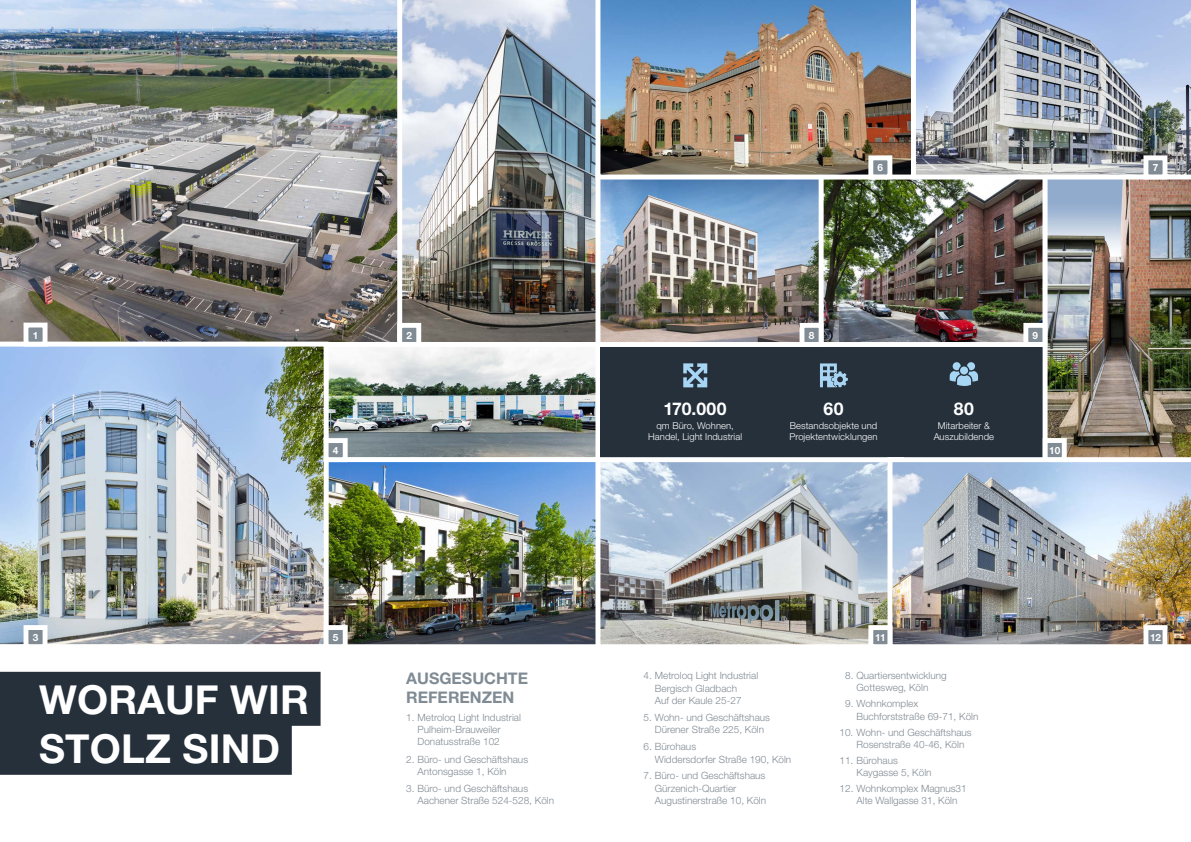
<style>
.page{position:relative;width:1191px;height:842px;background:#fff}
.page>*{position:absolute;margin:0;border:0;box-sizing:border-box;transform-origin:0 0}
.t1{font:700 40px/49px "Helvetica Neue";letter-spacing:.005em;color:#fff}
.t2{font:700 17.6px "Helvetica Neue";letter-spacing:.02em;color:#fff}
.t3{font:700 16px/19.2px "Helvetica Neue";color:#808b94}
.t4{font:300 10px/12px "Helvetica Neue";color:#808b94}
.t5{font:700 10px "Helvetica Neue";color:#fff}
.t6{font:300 9.4px/11.3px "Helvetica Neue";letter-spacing:.01em;color:#fff;text-align:center}
</style>
<div class="page">
<img style="left:0;top:0;width:395px;height:339px">
<img style="left:395px;top:0;width:198px;height:320px">
<img style="left:331px;top:465px;width:262px;height:180px">
<img style="left:0;top:339px;width:331px;height:306px">
<svg style="left:21px;top:623px;width:29px;height:22px"></svg>
<svg style="left:321px;top:623px;width:29px;height:22px"></svg>
<div style="left:600px;top:346px;width:446px;height:114px;background:#25303b"></div>
<img style="left:593px;top:182px;width:223px;height:165px">
<img style="left:816px;top:182px;width:224px;height:165px">
<img style="left:1040px;top:182px;width:151px;height:273px">
<img style="left:918px;top:0;width:273px;height:182px">
<img style="left:593px;top:0;width:325px;height:182px">
<img style="left:593px;top:457px;width:292px;height:188px">
<img style="left:885px;top:455px;width:306px;height:190px">
<div style="left:0;top:672px;width:320px;height:54px;background:#25303b"></div>
<div style="left:0;top:721px;width:292px;height:54px;background:#25303b"></div>
<svg style="left:21px;top:320px;width:29px;height:29px"></svg>
<img style="left:321px;top:320px;width:282px;height:145px">
<svg style="left:866px;top:153px;width:28px;height:29px"></svg>
<svg style="left:797px;top:320px;width:29px;height:27px"></svg>
<svg style="left:1021px;top:320px;width:28px;height:29px"></svg>
<svg style="left:866px;top:623px;width:28px;height:22px"></svg>
<svg style="left:1141px;top:623px;width:28px;height:22px"></svg>
<svg style="left:1040px;top:436px;width:29px;height:28px"></svg>
<svg style="left:1141px;top:153px;width:28px;height:29px"></svg>
<svg style="left:683px;top:363px;width:24px;height:24px"></svg>
<svg style="left:949px;top:362px;width:29px;height:24px"></svg>
<svg style="left:820px;top:363px;width:28px;height:24px"></svg>
<p class="t5" style="left:33px;top:329px;width:7px">1</p>
<p class="t5" style="left:406px;top:329px;width:7px">2</p>
<p class="t5" style="left:333px;top:444px;width:7px">4</p>
<p class="t5" style="left:33px;top:631px;width:7px">3</p>
<p class="t5" style="left:333px;top:631px;width:7px">5</p>
<h1 class="t1" style="left:39px;top:674px;width:271px">WORAUF WIR<br>STOLZ SIND</h1>
<h3 class="t3" style="left:406px;top:668px;width:123px">AUSGESUCHTE<br>REFERENZEN</h3>
<p class="t4" style="left:417px;top:711px;width:105px;text-indent:-11px">1. Metroloq Light Industrial<br>Pulheim-Brauweiler<br>Donatusstraße 102</p>
<p class="t4" style="left:417px;top:753px;width:112px;text-indent:-11px">2. Büro- und Geschäftshaus<br>Antonsgasse 1, Köln</p>
<p class="t4" style="left:417px;top:782px;width:138px;text-indent:-11px">3. Büro- und Geschäftshaus<br>Aachener Straße 524-528, Köln</p>
<p class="t5" style="left:877px;top:162px;width:7px">6</p>
<h2 class="t2" style="left:663px;top:397px;width:64px">170.000</h2>
<p class="t6" style="left:648px;top:419px;width:96px">qm Büro, Wohnen,<br>Handel, Light Industrial</p>
<p class="t5" style="left:808px;top:329px;width:7px">8</p>
<p class="t5" style="left:1032px;top:329px;width:7px">9</p>
<h2 class="t2" style="left:823px;top:397px;width:21px">60</h2>
<p class="t6" style="left:789px;top:419px;width:90px;text-align:left">Bestandsobjekte und<br>Projektentwicklungen</p>
<h2 class="t2" style="left:954px;top:397px;width:21px">80</h2>
<p class="t6" style="left:933px;top:419px;width:62px">Mitarbeiter &amp;<br>Auszubildende</p>
<p class="t5" style="left:1049px;top:444px;width:13px">10</p>
<p class="t5" style="left:1152px;top:162px;width:7px">7</p>
<p class="t5" style="left:875px;top:631px;width:12px">11</p>
<p class="t5" style="left:1150px;top:631px;width:12px">12</p>
<p class="t4" style="left:655px;top:669px;width:105px;line-height:12.5px;text-indent:-11px">4. Metroloq Light Industrial<br>Bergisch Gladbach<br>Auf der Kaule 25-27</p>
<p class="t4" style="left:643px;top:711px;width:128px;line-height:12.5px;text-align:center">5. Wohn- und Geschäftshaus<br>Dürener Straße 225, Köln</p>
<p class="t4" style="left:655px;top:740px;width:138px;line-height:12.5px;text-indent:-11px">6. Bürohaus<br>Widdersdorfer Straße 190, Köln</p>
<p class="t4" style="left:655px;top:769px;width:113px;line-height:12.5px;text-indent:-11px">7. Büro- und Geschäftshaus<br>Gürzenich-Quartier<br>Augustinerstraße 10, Köln</p>
<p class="t4" style="left:856px;top:669px;width:92px;text-indent:-11px">8. Quartiersentwicklung<br>Gottesweg, Köln</p>
<p class="t4" style="left:856px;top:698px;width:123px;text-indent:-11px">9. Wohnkomplex<br>Buchforststraße 69-71, Köln</p>
<p class="t4" style="left:856px;top:726px;width:117px;text-indent:-17px">10. Wohn- und Geschäftshaus<br>Rosenstraße 40-46, Köln</p>
<p class="t4" style="left:856px;top:754px;width:77px;text-indent:-17px">11. Bürohaus<br>Kaygasse 5, Köln</p>
<p class="t4" style="left:856px;top:782px;width:112px;text-indent:-17px">12. Wohnkomplex Magnus31<br>Alte Wallgasse 31, Köln</p>
</div>
